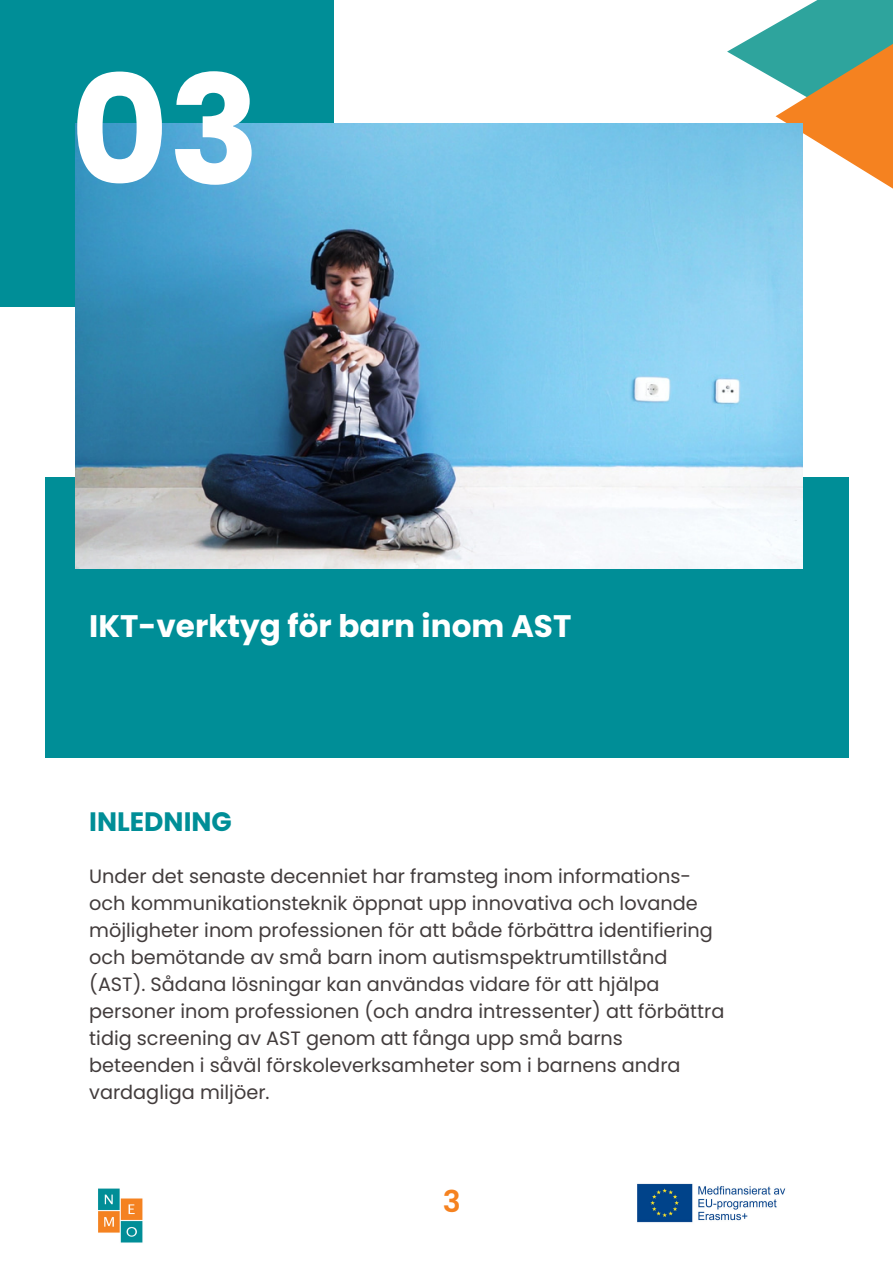
<style>
.page{position:relative;width:893px;height:1264px;background:#fff}
.page>*{position:absolute;margin:0;border:0;box-sizing:border-box;transform-origin:0 0}
.t1{font:700 150.6px "Poppins";color:#fff}
.t2{font:700 31.05px "Poppins";color:#fff}
.t3{font:600 30px "Poppins";color:#f58220}
.t4{font:700 26.7px "Poppins";color:#008e97}
.t5{font:19.2px/27px "Poppins";color:#423c3c}
</style>
<div class="page">
<div style="left:0;top:0;width:333px;height:306px;background:#008e97"></div>
<div style="left:45px;top:477px;width:803px;height:280px;background:#008e97"></div>
<img style="left:98px;top:1188px;width:45px;height:55px">
<svg style="left:727px;top:24px;width:48px;height:55px"></svg>
<svg style="left:775px;top:0;width:117px;height:261px"></svg>
<img style="left:75px;top:123px;width:727px;height:445px">
<img style="left:637px;top:1183px;width:149px;height:40px">
<h1 class="t1" style="left:70px;top:26px;width:191px">03</h1>
<h2 class="t2" style="left:89px;top:604px;width:483px">IKT-verktyg för barn inom AST</h2>
<h3 class="t4" style="left:89px;top:802px;width:144px">INLEDNING</h3>
<p class="t5" style="left:89px;top:862px;width:636px">Under det senaste decenniet har framsteg inom informations&shy;och kommunikationsteknik öppnat upp innovativa och lovande möjligheter inom professionen för att både förbättra identifiering och bemötande av små barn inom autismspektrumtillstånd (AST). Sådana lösningar kan användas vidare för att hjälpa personer inom professionen (och andra intressenter) att förbättra tidig screening av AST genom att fånga upp små barns beteenden i såväl förskoleverksamheter som i barnens andra vardagliga miljöer.</p>
<h3 class="t3" style="left:443px;top:1179px;width:19px">3</h3>
</div>
